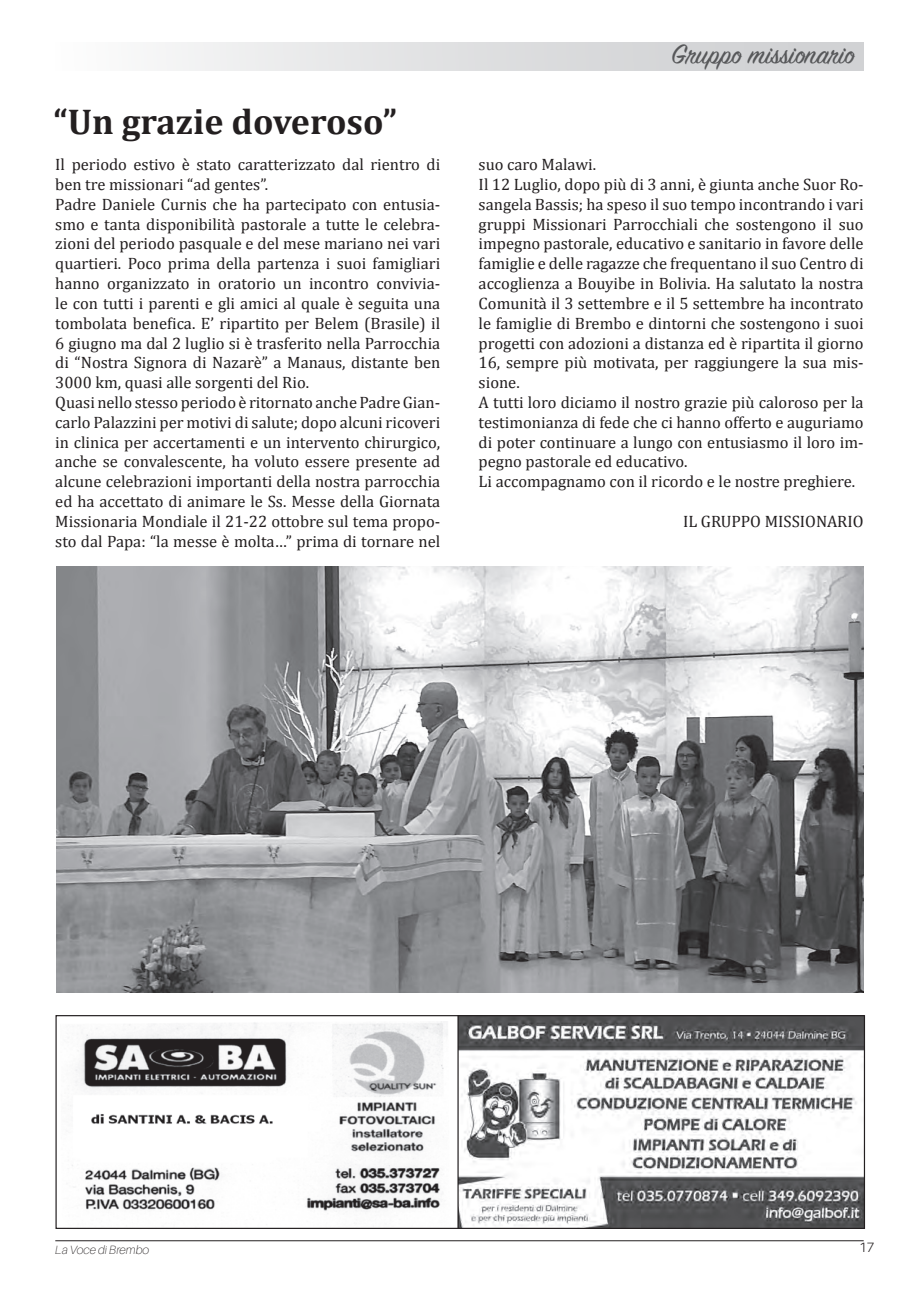
<style>
.page{position:relative;width:919px;height:1289px;background:#fff}
.page>*{position:absolute;margin:0;border:0;box-sizing:border-box;transform-origin:0 0}
.t1{font:700 36px "Cambria";color:#231f20}
.t2{font:30px "Sign Painter House Script";color:#57585a}
.t3{font:16.5px/19.8px "Cambria";color:#231f20;text-align:justify}
.t4{font:300 13.5px "Aileron";color:#231f20}
.t5{font:italic 100 12px "Aileron";color:#231f20}
</style>
<div class="page">
<div style="left:55px;top:42px;width:808px;height:29px;background:linear-gradient(to right,#f9f9fa,#cbccce)"></div>
<hr style="left:55px;top:1240px;width:808px;height:1px;background:#231f20">
<img style="left:458px;top:1017px;width:405px;height:209px">
<img style="left:61px;top:1021px;width:393px;height:208px">
<div style="left:55px;top:1015px;width:810px;height:213px;border:1px solid #231f20"></div>
<hr style="left:457px;top:1015px;width:1px;height:213px;background:#231f20">
<img style="left:57px;top:566px;width:806px;height:426px">
<p class="t1" style="left:54px;top:99px;width:345px">“Un grazie doveroso”</p>
<p class="t3" style="left:55px;top:155px;width:386px">Il periodo estivo è stato caratterizzato dal rientro di ben tre missionari “ad gentes”.</p>
<p class="t3" style="left:55px;top:194px;width:386px">Padre Daniele Curnis che ha partecipato con entusia&shy;smo e tanta disponibilità pastorale a tutte le celebra&shy;zioni del periodo pasquale e del mese mariano nei vari quartieri. Poco prima della partenza i suoi famigliari hanno organizzato in oratorio un incontro convivia&shy;le con tutti i parenti e gli amici al quale è seguita una tombolata benefica. E’ ripartito per Belem (Brasile) il 6 giugno ma dal 2 luglio si è trasferito nella Parrocchia di “Nostra Signora di Nazarè” a Manaus, distante ben 3000 km, quasi alle sorgenti del Rio.</p>
<p class="t3" style="left:55px;top:392px;width:386px">Quasi nello stesso periodo è ritornato anche Padre Gian&shy;carlo Palazzini per motivi di salute; dopo alcuni ricoveri in clinica per accertamenti e un intervento chirurgico, anche se convalescente, ha voluto essere presente ad alcune celebrazioni importanti della nostra parrocchia ed ha accettato di animare le Ss. Messe della Giornata Missionaria Mondiale il 21-22 ottobre sul tema propo&shy;sto dal Papa: “la messe è molta…” prima di tornare nel</p>
<p class="t2" style="left:671px;top:40px;width:185px">Gruppo missionario</p>
<p class="t3" style="left:478px;top:155px;width:119px">suo caro Malawi.</p>
<p class="t3" style="left:478px;top:174px;width:386px">Il 12 Luglio, dopo più di 3 anni, è giunta anche Suor Ro&shy;sangela Bassis; ha speso il suo tempo incontrando i vari gruppi Missionari Parrocchiali che sostengono il suo impegno pastorale, educativo e sanitario in favore delle famiglie e delle ragazze che frequentano il suo Centro di accoglienza a Bouyibe in Bolivia. Ha salutato la nostra Comunità il 3 settembre e il 5 settembre ha incontrato le famiglie di Brembo e dintorni che sostengono i suoi progetti con adozioni a distanza ed è ripartita il giorno 16, sempre più motivata, per raggiungere la sua mis&shy;sione.</p>
<p class="t3" style="left:478px;top:392px;width:386px">A tutti loro diciamo il nostro grazie più caloroso per la testimonianza di fede che ci hanno offerto e auguriamo di poter continuare a lungo con entusiasmo il loro im&shy;pegno pastorale ed educativo.</p>
<p class="t3" style="left:478px;top:471px;width:378px">Li accompagnamo con il ricordo e le nostre preghiere.</p>
<p class="t3" style="left:683px;top:511px;width:182px">IL GRUPPO MISSIONARIO</p>
<p class="t5" style="left:55px;top:1243px;width:95px">La Voce di Brembo</p>
<p class="t4" style="left:859px;top:1240px;width:17px">17</p>
</div>
